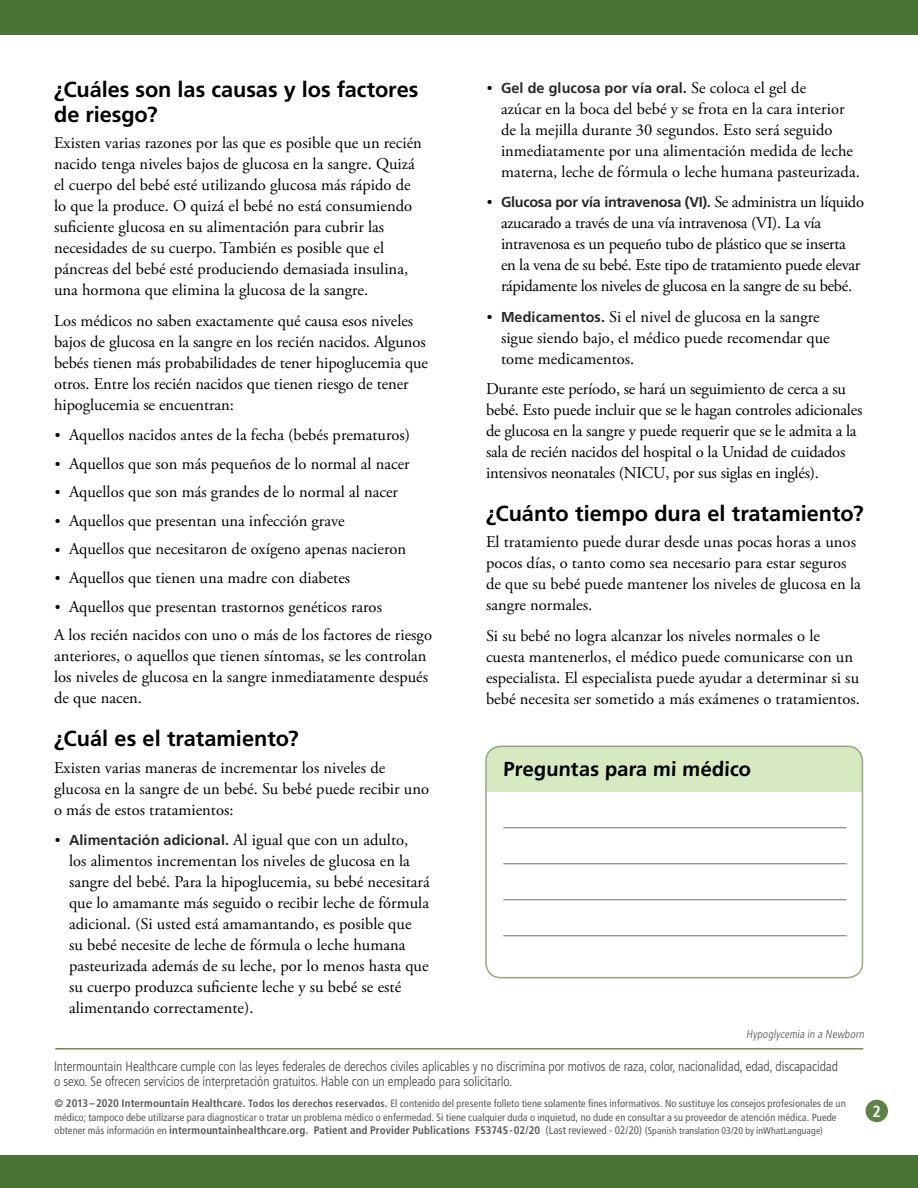
<style>
.page{position:relative;width:918px;height:1188px;background:#fff}
.page>*{position:absolute;margin:0;border:0;box-sizing:border-box;transform-origin:0 0}
.Level_1__h2{font:700 21.75px/24.8px "Frutiger LT Std";color:#000}
.Main_table{font:700 20.25px "Frutiger LT Std";color:#000}
.Main__p{font:16.5px/21px "Adobe Garamond Pro";color:#000}
.Main__p-2{font:16.5px/21px "Adobe Garamond Pro";letter-spacing:-.02em;color:#000}
.t1{font:700 condensed 16.2px "Frutiger LT Std";color:#fff}
.t2{font:700 14.4px "Frutiger LT Std";letter-spacing:.005em;color:#292829}
.t3{font:700 14.4px "Frutiger LT Std";letter-spacing:-.02em;color:#292829}
.t4{font:300 condensed 13.5px/15.8px "Frutiger LT Std";letter-spacing:-.005em;color:#414042}
.t5{font:italic 300 condensed 11.25px "Frutiger LT Std";color:#4d4d4f}
.Footer___h6{font:700 condensed 10.95px "Frutiger LT Std";letter-spacing:.01em;color:#58595b}
.Footer___h6-2{font:condensed 10.5px/13.5px "Frutiger LT Std";letter-spacing:.005em;color:#58595b}
.s1{font-size:15px}
.s2{font-family:"Adobe Garamond Pro";font-weight:400;font-size:15px;color:#000}
.s3{font-family:"Adobe Garamond Pro";font-weight:400;font-size:16.5px;color:#000}
.s4{font-family:"Frutiger LT Std";font-weight:700;font-size:14.4px;color:#292829}
.s5{font-weight:700;font-size:10.95px}
.s6{font-weight:700}
.s7{font-weight:400;font-size:10.5px}
.s8{font-weight:400}
.s9{font-weight:400;font-size:9.75px}
</style>
<div class="page">
<div style="left:0;top:0;width:918px;height:35px;background:#497235"></div>
<div style="left:0;top:1156px;width:918px;height:32px;background:#497235"></div>
<div style="left:866px;top:1100px;width:22px;height:22px;background:#618047;border-radius:50%"></div>
<hr style="left:55px;top:1048px;width:808px;height:2px;background:#708a57">
<div style="left:486px;top:746px;width:376px;height:45px;background:#d7e9c1"></div>
<hr style="left:486px;top:977px;width:376px;height:1px;background:#939598">
<hr style="left:503px;top:827px;width:344px;height:1px;background:#6d6e71">
<hr style="left:503px;top:863px;width:344px;height:1px;background:#6d6e71">
<hr style="left:503px;top:899px;width:344px;height:1px;background:#6d6e71">
<hr style="left:503px;top:935px;width:344px;height:1px;background:#6d6e71">
<div style="left:485px;top:746px;width:378px;height:233px;border:2px solid #98a783;border-radius:15px"></div>
<p class="Level_1__h2" style="left:54px;top:77px;width:366px">¿Cuáles son las causas y los factores de riesgo?</p>
<p class="Main__p" style="left:54px;top:133px;width:369px">Existen varias razones por las que es posible que un recién nacido tenga niveles bajos de glucosa en la sangre. Quizá el cuerpo del bebé esté utilizando glucosa más rápido de lo que la produce. O quizá el bebé no está consumiendo suficiente glucosa en su alimentación para cubrir las necesidades de su cuerpo. También es posible que el páncreas del bebé esté produciendo demasiada insulina, una hormona que elimina la glucosa de la sangre.</p>
<p class="Main__p" style="left:54px;top:311px;width:375px">Los médicos no saben exactamente qué causa esos niveles bajos de glucosa en la sangre en los recién nacidos. Algunos bebés tienen más probabilidades de tener hipoglucemia que otros. Entre los recién nacidos que tienen riesgo de tener hipoglucemia se encuentran:</p>
<p class="Main__p" style="left:55px;top:425px;width:357px"><span class="s1">•</span> Aquellos nacidos antes de la fecha (bebés prematuros)</p>
<p class="Main__p" style="left:55px;top:454px;width:356px"><span class="s1">•</span> Aquellos que son más pequeños de lo normal al nacer</p>
<p class="Main__p" style="left:55px;top:482px;width:345px"><span class="s1">•</span> Aquellos que son más grandes de lo normal al nacer</p>
<p class="Main__p" style="left:55px;top:511px;width:291px"><span class="s1">•</span> Aquellos que presentan una infección grave</p>
<p class="Main__p" style="left:55px;top:539px;width:353px"><span class="s1">•</span> Aquellos que necesitaron de oxígeno apenas nacieron</p>
<p class="Main__p" style="left:55px;top:568px;width:297px"><span class="s1">•</span> Aquellos que tienen una madre con diabetes</p>
<p class="Main__p" style="left:55px;top:596px;width:329px"><span class="s1">•</span> Aquellos que presentan trastornos genéticos raros</p>
<p class="Main__p" style="left:54px;top:625px;width:379px">A los recién nacidos con uno o más de los factores de riesgo anteriores, o aquellos que tienen síntomas, se les controlan los niveles de glucosa en la sangre inmediatamente después de que nacen.</p>
<p class="Level_1__h2" style="left:54px;top:726px;width:246px">¿Cuál es el tratamiento?</p>
<p class="Main__p" style="left:54px;top:757px;width:377px">Existen varias maneras de incrementar los niveles de glucosa en la sangre de un bebé. Su bebé puede recibir uno o más de estos tratamientos:</p>
<p class="t2" style="left:55px;top:831px;width:355px"><span class="s2">•</span> Alimentación adicional. <span class="s3">Al igual que con un adulto,</span></p>
<p class="Main__p" style="left:69px;top:851px;width:362px">los alimentos incrementan los niveles de glucosa en la sangre del bebé. Para la hipoglucemia, su bebé necesitará que lo amamante más seguido o recibir leche de fórmula adicional. (Si usted está amamantando, es posible que<br>su bebé necesite de leche de fórmula o leche humana pasteurizada además de su leche, por lo menos hasta que su cuerpo produzca suficiente leche y su bebé se esté alimentando correctamente).</p>
<p class="t2" style="left:487px;top:79px;width:321px"><span class="s2">•</span> Gel de glucosa por vía oral. <span class="s3">Se coloca el gel de</span></p>
<p class="Main__p" style="left:501px;top:99px;width:360px">azúcar en la boca del bebé y se frota en la cara interior de la mejilla durante 30 segundos. Esto será seguido inmediatamente por una alimentación medida de leche materna, leche de fórmula o leche humana pasteurizada.</p>
<p class="t3" style="left:487px;top:194px;width:379px"><span class="s2">•</span> Glucosa por vía intravenosa (VI). <span class="s3">Se administra un líquido</span></p>
<p class="Main__p-2" style="left:501px;top:213px;width:361px">azucarado a través de una vía intravenosa (VI). La vía intravenosa es un pequeño tubo de plástico que se inserta en la vena de su bebé. Este tipo de tratamiento puede elevar rápidamente los niveles de glucosa en la sangre de su bebé.</p>
<p class="Main__p" style="left:501px;top:307px;width:330px;text-indent:-14px"><span class="s1">•</span> <span class="s4">Medicamentos.</span> Si el nivel de glucosa en la sangre sigue siendo bajo, el médico puede recomendar que tome medicamentos.</p>
<p class="Main__p" style="left:486px;top:379px;width:378px">Durante este período, se hará un seguimiento de cerca a su bebé. Esto puede incluir que se le hagan controles adicionales de glucosa en la sangre y puede requerir que se le admita a la sala de recién nacidos del hospital o la Unidad de cuidados intensivos neonatales (NICU, por sus siglas en inglés).</p>
<p class="Level_1__h2" style="left:486px;top:501px;width:379px">¿Cuánto tiempo dura el tratamiento?</p>
<p class="Main__p" style="left:486px;top:532px;width:376px">El tratamiento puede durar desde unas pocas horas a unos pocos días, o tanto como sea necesario para estar seguros de que su bebé puede mantener los niveles de glucosa en la sangre normales.</p>
<p class="Main__p" style="left:486px;top:626px;width:375px">Si su bebé no logra alcanzar los niveles normales o le cuesta mantenerlos, el médico puede comunicarse con un especialista. El especialista puede ayudar a determinar si su bebé necesita ser sometido a más exámenes o tratamientos.</p>
<p class="Main_table" style="left:503px;top:758px;width:250px">Preguntas para mi médico</p>
<p class="t5" style="left:746px;top:1027px;width:121px">Hypoglycemia in a Newborn</p>
<p class="t4" style="left:54px;top:1058px;width:786px">Intermountain Healthcare cumple con las leyes federales de derechos civiles aplicables y no discrimina por motivos de raza, color, nacionalidad, edad, discapacidad o sexo. Se ofrecen servicios de interpretación gratuitos. Hable con un empleado para solicitarlo.</p>
<p class="Footer___h6-2" style="left:54px;top:1097px;width:793px"><span class="s5">© 2013–2020 Intermountain Healthcare.</span> <span class="s6">Todos los derechos reservados.</span> El contenido del presente folleto tiene solamente fines informativos. No sustituye los consejos profesionales de un médico; tampoco debe utilizarse para diagnosticar o tratar un problema médico o enfermedad. Si tiene cualquier duda o inquietud, no dude en consultar a su proveedor de atención médica. Puede</p>
<p class="Footer___h6" style="left:54px;top:1124px;width:770px"><span class="s7">obtener más información en</span> intermountainhealthcare.org. Patient and Provider Publications FS374S-02/20 <span class="s8">(Last reviewed - 02/20)</span> <span class="s7">(</span><span class="s9">Spanish translation 03/20 by inWhatLanguage)</span></p>
<p class="t1" style="left:873px;top:1101px;width:10px">2</p>
</div>
